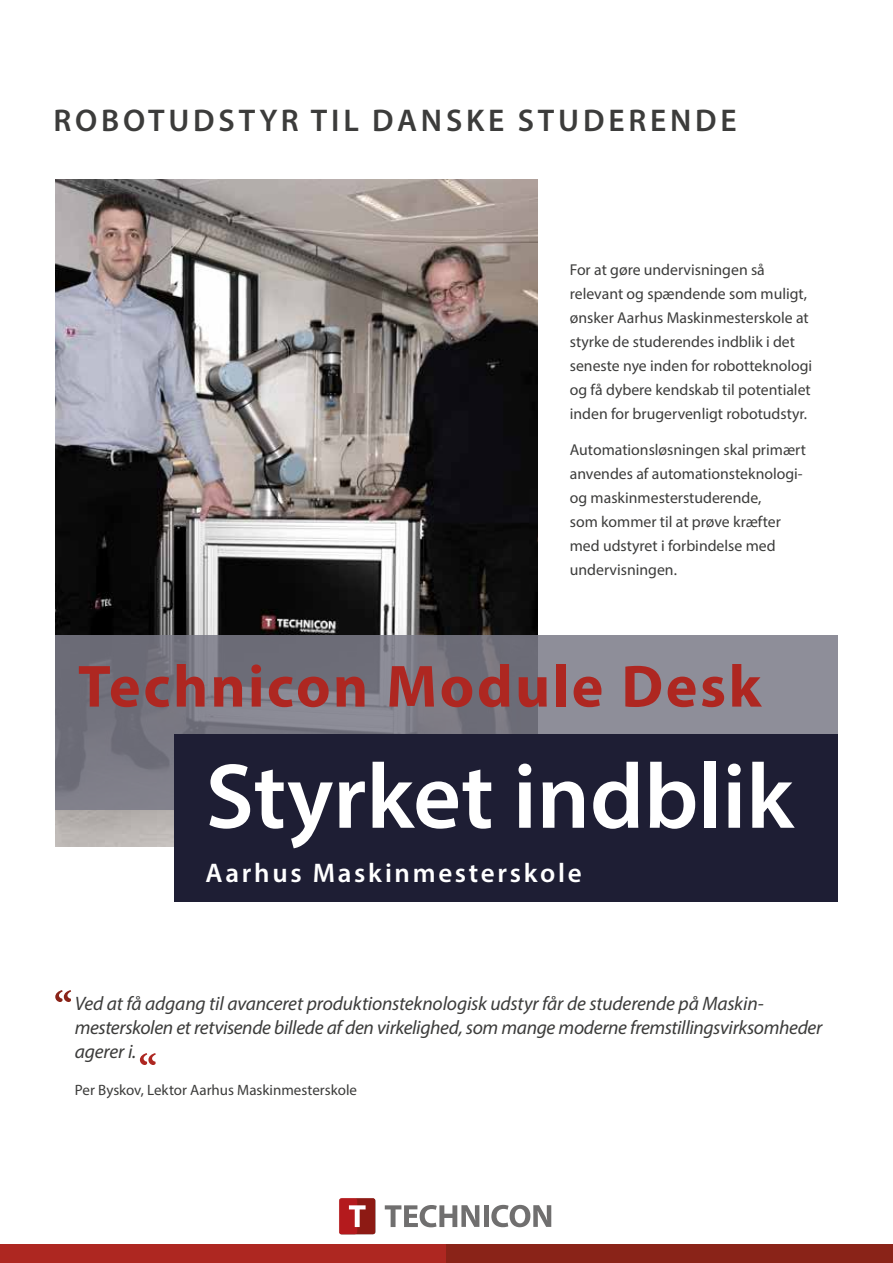
<style>
.page{position:relative;width:893px;height:1263px;background:#fff}
.page>*{position:absolute;margin:0;border:0;box-sizing:border-box;transform-origin:0 0}
.t1{font:600 93px "Myriad Pro";color:#fff}
.t2{font:700 60px "Myriad Pro";letter-spacing:.04em;color:#ae2721}
.t3{font:600 31.5px "Myriad Pro";letter-spacing:.12em;color:#3c3c3b}
.t4{font:600 27px "Myriad Pro";letter-spacing:.1em;color:#fff}
.t5{font:italic 19.5px/24px "Myriad Pro";letter-spacing:-.015em;color:#3c3c3b}
.t6{font:15.75px/24px "Myriad Pro";color:#3c3c3b}
.t7{font:15px "Myriad Pro";color:#3c3c3b}
</style>
<div class="page">
<div style="left:0;top:1244px;width:447px;height:19px;background:#ae2721"></div>
<div style="left:446px;top:1244px;width:447px;height:19px;background:#8a2318"></div>
<svg style="left:385px;top:1205px;width:94px;height:22px"></svg>
<div style="left:483px;top:1205px;width:5px;height:22px;background:#706f6f"></div>
<svg style="left:491px;top:1205px;width:60px;height:22px"></svg>
<div style="left:339px;top:1199px;width:37px;height:35px;background:#8d1a14"></div>
<svg style="left:339px;top:1198px;width:27px;height:36px"></svg>
<img style="left:55px;top:179px;width:483px;height:668px">
<svg style="left:55px;top:635px;width:783px;height:174px"></svg>
<div style="left:174px;top:735px;width:664px;height:167px;background:#1e1e34"></div>
<svg style="left:55px;top:990px;width:16px;height:12px"></svg>
<svg style="left:140px;top:1053px;width:16px;height:12px"></svg>
<h3 class="t3" style="left:53px;top:100px;width:685px">ROBOTUDSTYR TIL DANSKE STUDERENDE</h3>
<p class="t6" style="left:570px;top:257px;width:244px">For at gøre undervisningen så relevant og spændende som muligt, ønsker Aarhus Maskinmesterskole at styrke de studerendes indblik i det seneste nye inden for robotteknologi og få dybere kendskab til potentialet inden for brugervenligt robotudstyr.</p>
<p class="t6" style="left:570px;top:437px;width:238px">Automationsløsningen skal primært anvendes af automationsteknologi&shy;og maskinmesterstuderende,<br>som kommer til at prøve kræfter med udstyret i forbindelse med undervisningen.</p>
<h2 class="t2" style="left:78px;top:647px;width:685px">Technicon Module Desk</h2>
<h1 class="t1" style="left:206px;top:737px;width:589px">Styrket indblik</h1>
<h3 class="t4" style="left:206px;top:855px;width:377px">Aarhus Maskinmesterskole</h3>
<p class="t5" style="left:75px;top:991px;width:749px">Ved at få adgang til avanceret produktionsteknologisk udstyr får de studerende på Maskin&shy;mesterskolen et retvisende billede af den virkelighed, som mange moderne fremstillingsvirksomheder agerer i.</p>
<p class="t7" style="left:75px;top:1081px;width:284px">Per Byskov, Lektor Aarhus Maskinmesterskole</p>
</div>
